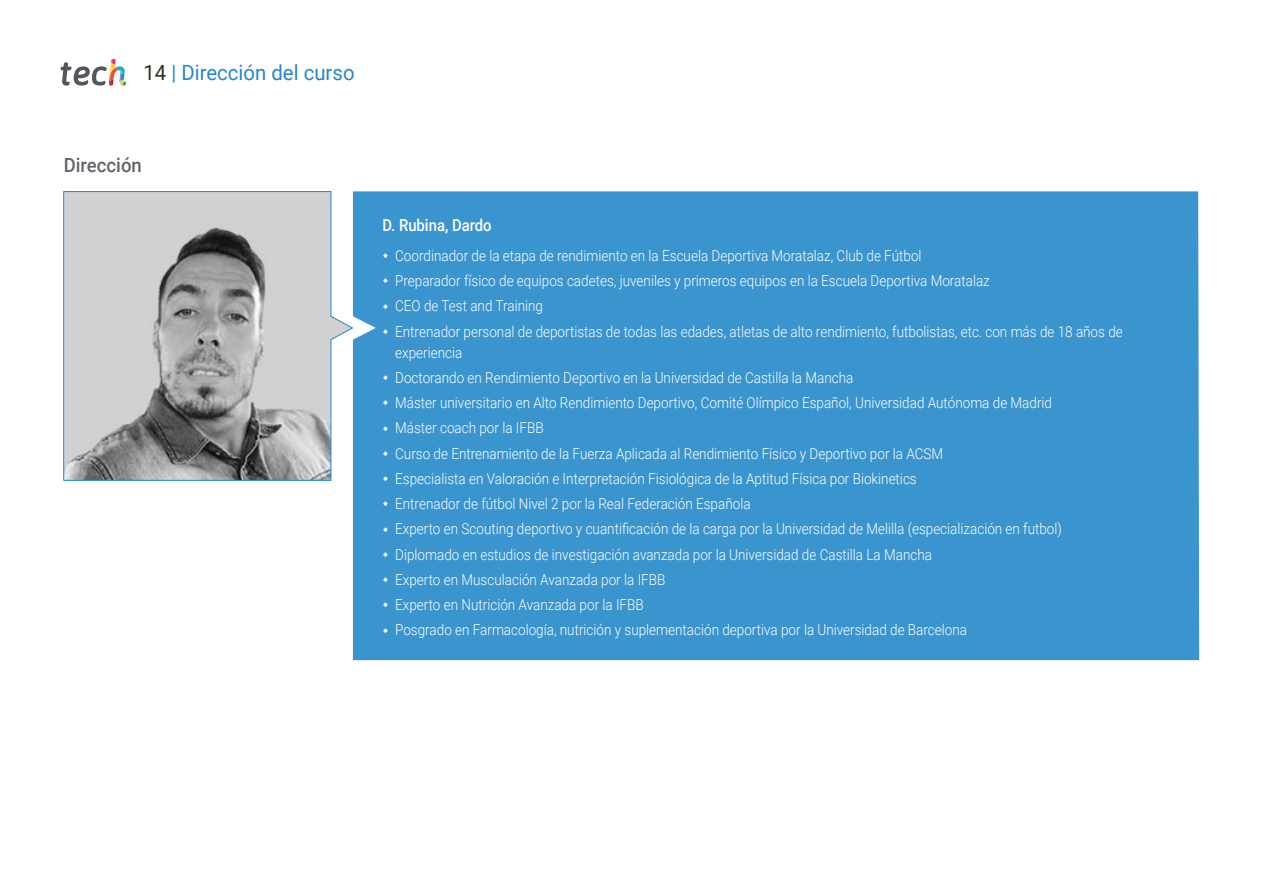
<style>
.page{position:relative;width:1263px;height:893px;background:#fff}
.page>*{position:absolute;margin:0;border:0;box-sizing:border-box;transform-origin:0 0}
.t1{font:21px "Roboto";color:#2488c9}
.t2{font:500 19.5px "Roboto";color:#61646a;scale:.95 1}
.t3{font:500 16.5px "Roboto";color:#fff;scale:.9 1}
.t4{font:300 15px/25.2px "Roboto";color:#fff;scale:.9 1}
.s1{color:#312e20}
</style>
<div class="page">
<svg style="left:61px;top:59px;width:65px;height:27px"></svg>
<div style="left:353px;top:191px;width:846px;height:469px;background:#3a94ce"></div>
<svg style="left:63px;top:191px;width:290px;height:290px;background:#b6b7b8"></svg>
<svg style="left:383px;top:253px;width:5px;height:5px"></svg>
<svg style="left:383px;top:278px;width:5px;height:5px"></svg>
<svg style="left:383px;top:304px;width:5px;height:5px"></svg>
<svg style="left:383px;top:329px;width:5px;height:5px"></svg>
<svg style="left:383px;top:375px;width:5px;height:5px"></svg>
<svg style="left:383px;top:400px;width:5px;height:5px"></svg>
<svg style="left:383px;top:426px;width:5px;height:5px"></svg>
<svg style="left:383px;top:451px;width:5px;height:5px"></svg>
<svg style="left:383px;top:476px;width:5px;height:5px"></svg>
<svg style="left:383px;top:501px;width:5px;height:5px"></svg>
<svg style="left:383px;top:527px;width:5px;height:5px"></svg>
<svg style="left:383px;top:552px;width:5px;height:5px"></svg>
<svg style="left:383px;top:577px;width:5px;height:5px"></svg>
<svg style="left:383px;top:602px;width:5px;height:5px"></svg>
<svg style="left:383px;top:628px;width:5px;height:5px"></svg>
<h1 class="t1" style="left:144px;top:57px;width:213px"><span class="s1">14</span> | Dirección del curso</h1>
<h2 class="t2" style="left:64px;top:151px;width:84px">Dirección</h2>
<p class="t3" style="left:382px;top:213px;width:123px">D. Rubina, Dardo</p>
<p class="t4" style="left:395px;top:242px;width:810px">Coordinador de la etapa de rendimiento en la Escuela Deportiva Moratalaz, Club de Fútbol<br>Preparador físico de equipos cadetes, juveniles y primeros equipos en la Escuela Deportiva Moratalaz<br>CEO de Test and Training<br>Entrenador personal de deportistas de todas las edades, atletas de alto rendimiento, futbolistas, etc. con más de 18 años de</p>
<p class="t4" style="left:395px;top:339px;width:742px">experiencia<br>Doctorando en Rendimiento Deportivo en la Universidad de Castilla la Mancha<br>Máster universitario en Alto Rendimiento Deportivo, Comité Olímpico Español, Universidad Autónoma de Madrid Máster coach por la IFBB<br>Curso de Entrenamiento de la Fuerza Aplicada al Rendimiento Físico y Deportivo por la ACSM<br>Especialista en Valoración e Interpretación Fisiológica de la Aptitud Física por Biokinetics<br>Entrenador de fútbol Nivel 2 por la Real Federación Española<br>Experto en Scouting deportivo y cuantificación de la carga por la Universidad de Melilla (especialización en futbol)<br>Diplomado en estudios de investigación avanzada por la Universidad de Castilla La Mancha<br>Experto en Musculación Avanzada por la IFBB<br>Experto en Nutrición Avanzada por la IFBB<br>Posgrado en Farmacología, nutrición y suplementación deportiva por la Universidad de Barcelona</p>
</div>
